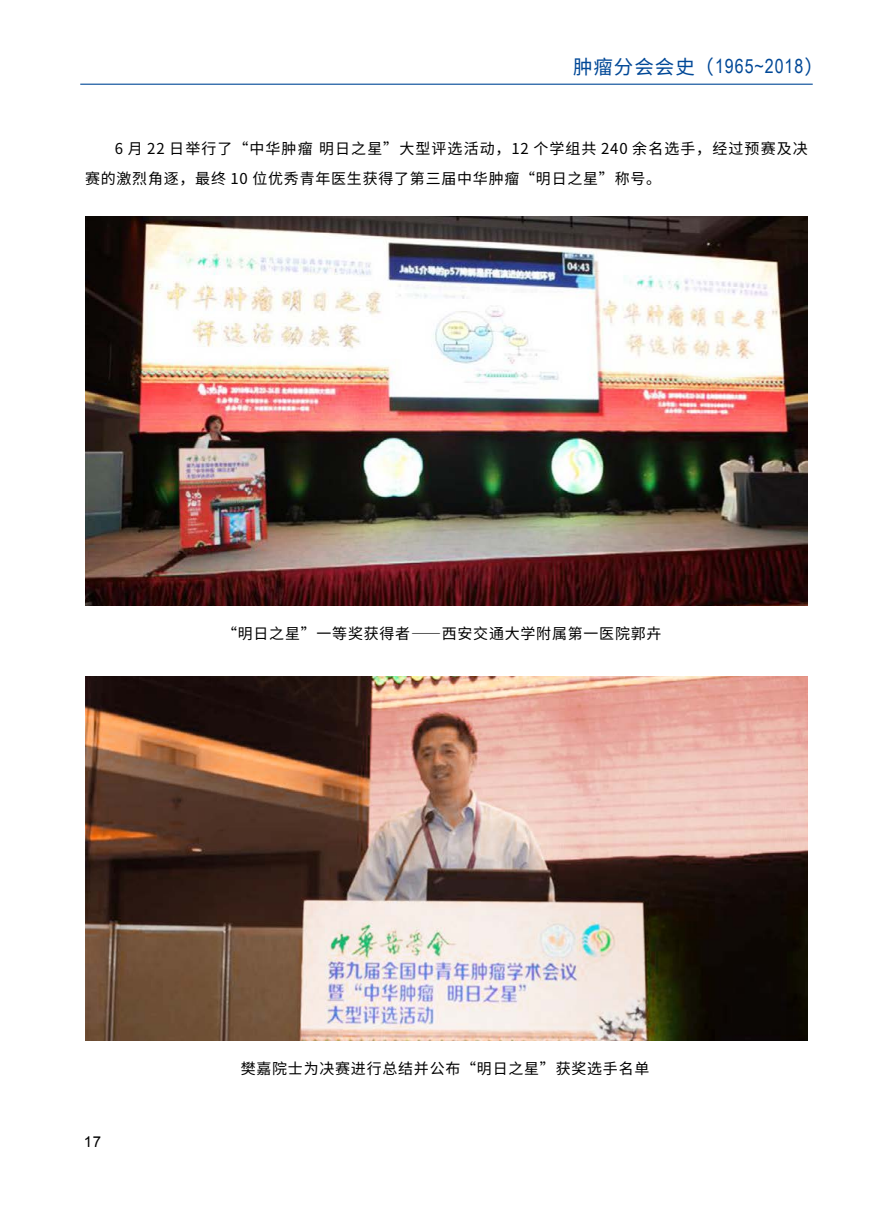
<style>
.page{position:relative;width:893px;height:1212px;background:#fff}
.page>*{position:absolute;margin:0;border:0;box-sizing:border-box;transform-origin:0 0}
.t1{font:19.5px "Arial Narrow";letter-spacing:.05em;color:#004897}
.t2{font:15px/30px "Source Han Sans CN";letter-spacing:.05em;color:#000}
.t3{font:15px "Arial";color:#000}
.s1{font-family:"Source Han Sans CN"}
</style>
<div class="page">
<hr style="left:80px;top:84px;width:733px;height:1px;background:#004897">
<img style="left:85px;top:217px;width:723px;height:389px">
<img style="left:85px;top:677px;width:723px;height:363px">
<h1 class="t1" style="left:573px;top:52px;width:252px"><span class="s1">肿瘤分会会史（</span>1965~2018<span class="s1">）</span></h1>
<p class="t2" style="left:85px;top:134px;width:724px;text-indent:30px">6 月 22 日举行了“中华肿瘤 明日之星”大型评选活动，12 个学组共 240 余名选手，经过预赛及决赛的激烈角逐，最终 10 位优秀青年医生获得了第三届中华肿瘤“明日之星”称号。</p>
<p class="t2" style="left:222px;top:619px;width:441px">“明日之星”一等奖获得者——西安交通大学附属第一医院郭卉</p>
<p class="t3" style="left:84px;top:1132px;width:19px">17</p>
<p class="t2" style="left:241px;top:1054px;width:410px">樊嘉院士为决赛进行总结并公布“明日之星”获奖选手名单</p>
</div>
